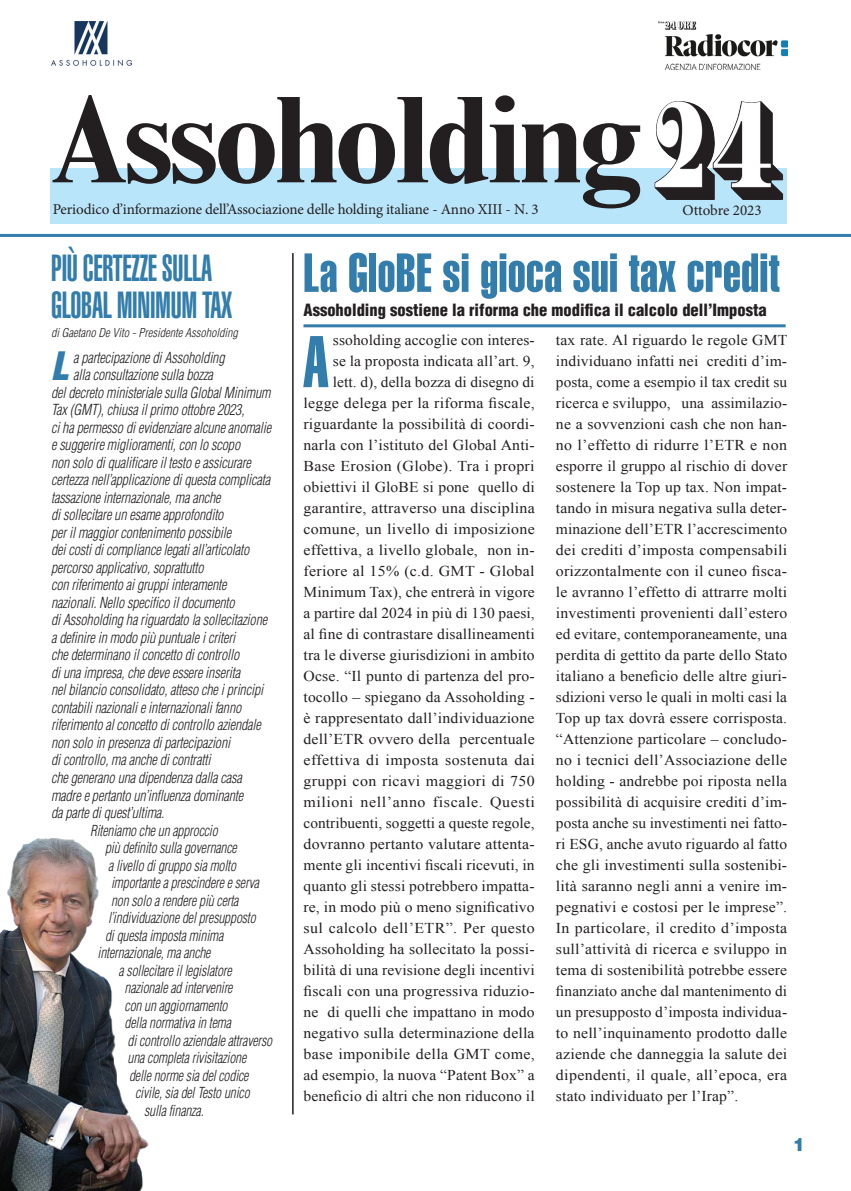
<style>
.page{position:relative;width:851px;height:1191px;background:#fff}
.page>*{position:absolute;margin:0;border:0;box-sizing:border-box;transform-origin:0 0}
.t1{font:700 condensed 125.1px "Times New Roman MT Std";letter-spacing:-.03em;color:#231f20;scale:1.15 1}
.t2{font:71.7px "Helvetica LT Std Extra Comp";color:#327dac;scale:.93 1}
.t3{font:54px "Helvetica LT Std Extra Comp";letter-spacing:.01em;color:#327dac}
.t4{font:italic 900 condensed 38.25px "Helvetica LT Std";color:#327dac}
.t5{font:37.05px/37px "Helvetica LT Std Ultra Comp";letter-spacing:-.01em;color:#327dac;scale:.89 1}
.t6{font:900 18px "Helvetica LT Std";color:#327dac}
.t7{font:900 condensed 16.5px "Helvetica LT Std";color:#231f20}
.t8{font:15px/21px "Times New Roman";letter-spacing:.01em;color:#231f20;text-align:justify;scale:1.04 1}
.t9{font:15px/21px "Times New Roman";letter-spacing:.01em;color:#231f20;text-align:right}
.t10{font:15px "Minion Pro";letter-spacing:-.01em;color:#231f20}
.t11{font:italic 300 condensed 14.85px "Helvetica LT Std";letter-spacing:-.01em;color:#231f20;scale:.94 1}
.t12{font:italic 300 condensed 14.85px "Helvetica LT Std";letter-spacing:-.01em;color:#231f20;scale:.91 1}
.t13{font:italic 300 condensed 11.85px "Helvetica LT Std";color:#231f20}
</style>
<div class="page">
<img style="left:0;top:838px;width:149px;height:353px">
<img style="left:51px;top:21px;width:80px;height:45px">
<hr style="left:303px;top:324px;width:482px;height:3px;background:#327dac">
<hr style="left:0;top:234px;width:850px;height:3px;background:#327dac">
<div style="left:50px;top:168px;width:737px;height:55px;background:#b9e5fa"></div>
<img style="left:669px;top:101px;width:114px;height:99px">
<img style="left:658px;top:21px;width:129px;height:48px">
<hr style="left:292px;top:253px;width:1px;height:861px;background:#231f20">
<h1 class="t1" style="left:50px;top:67px;width:516px">Assoholding</h1>
<p class="t10" style="left:53px;top:199px;width:487px">Periodico d’informazione dell’Associazione delle holding italiane - Anno XIII - N. 3</p>
<p class="t10" style="left:682px;top:200px;width:81px">Ottobre 2023</p>
<h3 class="t5" style="left:51px;top:250px;width:205px">PIÙ CERTEZZE SULLA<br>GLOBAL MINIMUM TAX</h3>
<p class="t13" style="left:51px;top:325px;width:188px">di Gaetano De Vito - Presidente Assoholding</p>
<h3 class="t4" style="left:51px;top:342px;width:19px">L</h3>
<p class="t11" style="left:73px;top:348px;width:162px">a partecipazione di Assoholding</p>
<p class="t11" style="left:73px;top:365px;width:150px">alla consultazione sulla bozza</p>
<p class="t11" style="left:51px;top:383px;width:235px">del decreto ministeriale sulla Global Minimum</p>
<p class="t11" style="left:51px;top:400px;width:207px">Tax (GMT), chiusa il primo ottobre 2023,</p>
<p class="t11" style="left:51px;top:418px;width:236px">ci ha permesso di evidenziare alcune anomalie</p>
<p class="t11" style="left:51px;top:435px;width:203px">e suggerire miglioramenti, con lo scopo</p>
<p class="t11" style="left:51px;top:453px;width:214px">non solo di qualificare il testo e assicurare</p>
<p class="t11" style="left:51px;top:470px;width:234px">certezza nell’applicazione di questa complicata</p>
<p class="t11" style="left:51px;top:488px;width:182px">tassazione internazionale, ma anche</p>
<p class="t11" style="left:51px;top:505px;width:185px">di sollecitare un esame approfondito</p>
<p class="t11" style="left:51px;top:523px;width:193px">per il maggior contenimento possibile</p>
<p class="t11" style="left:51px;top:540px;width:212px">dei costi di compliance legati all’articolato</p>
<p class="t11" style="left:51px;top:558px;width:164px">percorso applicativo, soprattutto</p>
<p class="t11" style="left:51px;top:575px;width:188px">con riferimento ai gruppi interamente</p>
<p class="t11" style="left:51px;top:593px;width:197px">nazionali. Nello specifico il documento</p>
<p class="t11" style="left:51px;top:610px;width:231px">di Assoholding ha riguardato la sollecitazione</p>
<p class="t11" style="left:51px;top:628px;width:197px">a definire in modo più puntuale i criteri</p>
<p class="t11" style="left:51px;top:646px;width:202px">che determinano il concetto di controllo</p>
<p class="t11" style="left:51px;top:663px;width:203px">di una impresa, che deve essere inserita</p>
<p class="t11" style="left:51px;top:681px;width:227px">nel bilancio consolidato, atteso che i principi</p>
<p class="t11" style="left:51px;top:698px;width:204px">contabili nazionali e internazionali fanno</p>
<p class="t11" style="left:51px;top:716px;width:225px">riferimento al concetto di controllo aziendale</p>
<p class="t11" style="left:51px;top:733px;width:192px">non solo in presenza di partecipazioni</p>
<p class="t11" style="left:51px;top:751px;width:171px">di controllo, ma anche di contratti</p>
<p class="t11" style="left:51px;top:768px;width:204px">che generano una dipendenza dalla casa</p>
<p class="t11" style="left:51px;top:786px;width:206px">madre e pertanto un’influenza dominante</p>
<p class="t11" style="left:51px;top:803px;width:122px">da parte di quest’ultima.</p>
<p class="t12" style="left:90px;top:821px;width:142px">Riteniamo che un approccio</p>
<p class="t12" style="left:105px;top:838px;width:146px">più definito sulla governance</p>
<p class="t12" style="left:108px;top:856px;width:142px">a livello di gruppo sia molto</p>
<p class="t12" style="left:111px;top:873px;width:164px">importante a prescindere e serva</p>
<p class="t12" style="left:111px;top:891px;width:141px">non solo a rendere più certa</p>
<p class="t12" style="left:108px;top:908px;width:164px">l’individuazione del presupposto</p>
<p class="t12" style="left:105px;top:926px;width:131px">di questa imposta minima</p>
<p class="t12" style="left:98px;top:943px;width:126px">internazionale, ma anche</p>
<p class="t12" style="left:119px;top:961px;width:126px">a sollecitare il legislatore</p>
<p class="t12" style="left:125px;top:978px;width:120px">nazionale ad intervenire</p>
<p class="t12" style="left:125px;top:996px;width:115px">con un aggiornamento</p>
<p class="t12" style="left:125px;top:1013px;width:118px">della normativa in tema</p>
<p class="t12" style="left:128px;top:1031px;width:160px">di controllo aziendale attraverso</p>
<p class="t12" style="left:128px;top:1048px;width:132px">una completa rivisitazione</p>
<p class="t12" style="left:129px;top:1066px;width:133px">delle norme sia del codice</p>
<p class="t12" style="left:135px;top:1083px;width:127px">civile, sia del Testo unico</p>
<p class="t12" style="left:144px;top:1101px;width:67px">sulla finanza.</p>
<h3 class="t3" style="left:303px;top:240px;width:477px">La GloBE si gioca sui tax credit</h3>
<p class="t7" style="left:303px;top:299px;width:464px">Assoholding sostiene la riforma che modifica il calcolo dell’Imposta</p>
<p class="t9" style="left:303px;top:329px;width:233px">ssoholding accoglie con interes-<br>se la proposta indicata all’art. 9,<br>lett. d), della bozza di disegno di legge delega per la riforma fiscale, riguardante la possibilità di coordi&shy;narla con l’istituto del Global Anti-Base Erosion (Globe). Tra i propri obiettivi il GloBE si pone quello di garantire, attraverso una disciplina comune, un livello di imposizione effettiva, a livello globale, non in&shy;feriore al 15% (c.d. GMT - Global Minimum Tax), che entrerà in vigore a partire dal 2024 in più di 130 paesi, al fine di contrastare disallineamenti tra le diverse giurisdizioni in ambito Ocse. “Il punto di partenza del pro&shy;tocollo – spiegano da Assoholding - è rappresentato dall’individuazione dell’ETR ovvero della percentuale effettiva di imposta sostenuta dai gruppi con ricavi maggiori di 750 milioni nell’anno fiscale. Questi contribuenti, soggetti a queste regole, dovranno pertanto valutare attenta&shy;mente gli incentivi fiscali ricevuti, in quanto gli stessi potrebbero impatta&shy;re, in modo più o meno significativo sul calcolo dell’ETR”. Per questo Assoholding ha sollecitato la possi&shy;bilità di una revisione degli incentivi fiscali con una progressiva riduzio&shy;ne di quelli che impattano in modo negativo sulla determinazione della base imponibile della GMT come, ad esempio, la nuova “Patent Box” a beneficio di altri che non riducono il</p>
<p class="t8" style="left:556px;top:329px;width:224px">tax rate. Al riguardo le regole GMT individuano infatti nei crediti d’im&shy;posta, come a esempio il tax credit su ricerca e sviluppo, una assimilazio&shy;ne a sovvenzioni cash che non han&shy;no l’effetto di ridurre l’ETR e non esporre il gruppo al rischio di dover sostenere la Top up tax. Non impat&shy;tando in misura negativa sulla deter&shy;minazione dell’ETR l’accrescimento dei crediti d’imposta compensabili orizzontalmente con il cuneo fisca&shy;le avranno l’effetto di attrarre molti investimenti provenienti dall’estero ed evitare, contemporaneamente, una perdita di gettito da parte dello Stato italiano a beneficio delle altre giuri&shy;sdizioni verso le quali in molti casi la Top up tax dovrà essere corrisposta. “Attenzione particolare – concludo&shy;no i tecnici dell’Associazione delle holding - andrebbe poi riposta nella possibilità di acquisire crediti d’im&shy;posta anche su investimenti nei fatto&shy;ri ESG, anche avuto riguardo al fatto che gli investimenti sulla sostenibi&shy;lità saranno negli anni a venire im&shy;pegnativi e costosi per le imprese”.<br>In particolare, il credito d’imposta sull’attività di ricerca e sviluppo in tema di sostenibilità potrebbe essere finanziato anche dal mantenimento di un presupposto d’imposta individua&shy;to nell’inquinamento prodotto dalle aziende che danneggia la salute dei dipendenti, il quale, all’epoca, era stato individuato per l’Irap”.</p>
<h2 class="t2" style="left:303px;top:318px;width:28px">A</h2>
<p class="t6" style="left:793px;top:1132px;width:14px">1</p>
</div>
